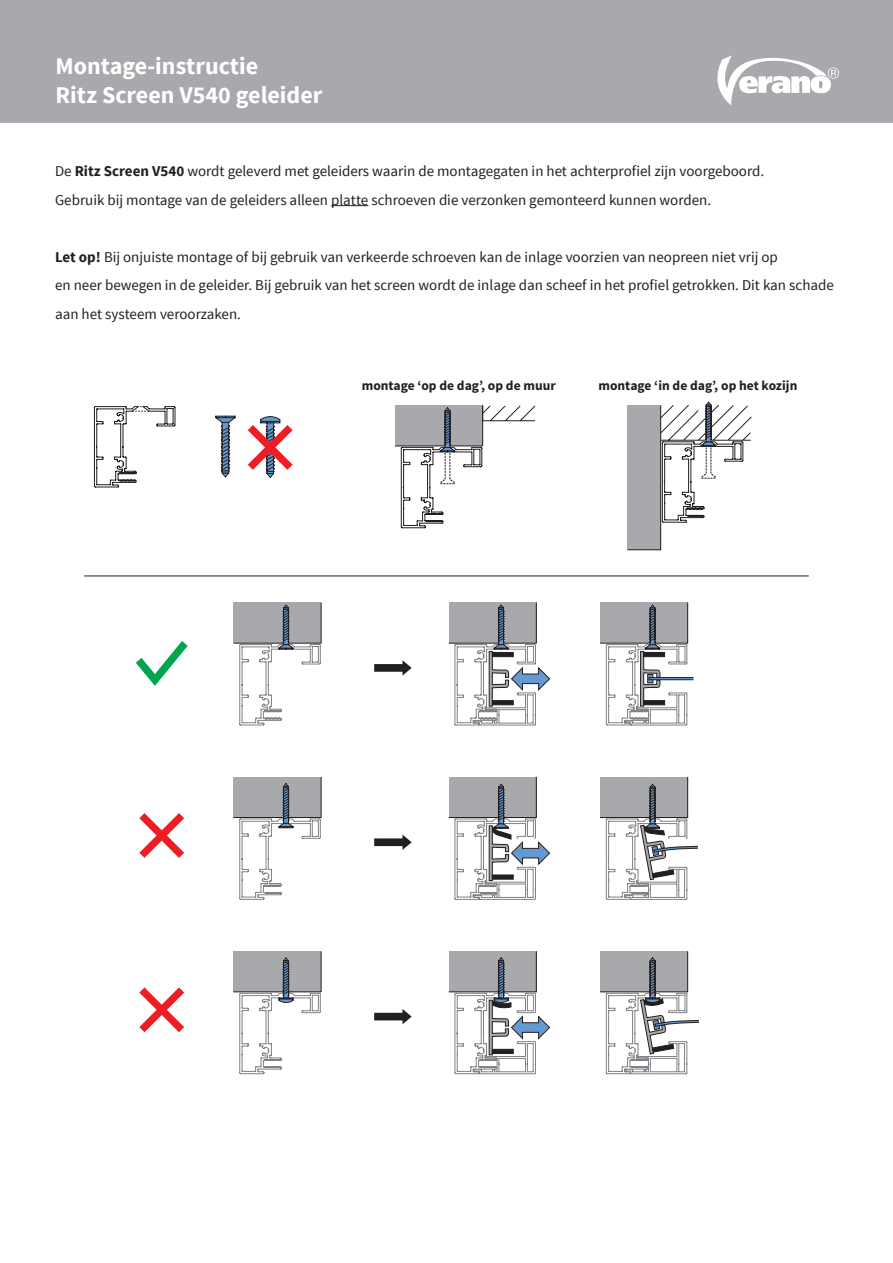
<style>
.page{position:relative;width:893px;height:1263px;background:#fff}
.page>*{position:absolute;margin:0;border:0;box-sizing:border-box;transform-origin:0 0}
.headertekst{font:700 24px "Source Sans Pro";color:#fff}
.bodytekst_wide{font:15px/28.5px "Source Sans Pro";color:#231f20}
.t1{font:700 13.5px "Source Sans Pro";color:#231f20}
.s1{font-weight:700}
</style>
<div class="page">
<div style="left:0;top:0;width:893px;height:123px;background:#a8a9ad"></div>
<svg style="left:717px;top:55px;width:122px;height:50px"></svg>
<svg style="left:215px;top:415px;width:21px;height:63px"></svg>
<svg style="left:248px;top:416px;width:45px;height:62px"></svg>
<svg style="left:139px;top:813px;width:45px;height:45px"></svg>
<svg style="left:139px;top:987px;width:45px;height:45px"></svg>
<svg style="left:136px;top:641px;width:52px;height:45px"></svg>
<svg style="left:233px;top:602px;width:89px;height:124px"></svg>
<svg style="left:395px;top:401px;width:357px;height:149px"></svg>
<svg style="left:448px;top:602px;width:103px;height:124px"></svg>
<svg style="left:449px;top:776px;width:88px;height:6px"></svg>
<svg style="left:454px;top:1003px;width:97px;height:71px"></svg>
<svg style="left:448px;top:782px;width:103px;height:221px"></svg>
<svg style="left:233px;top:777px;width:89px;height:123px"></svg>
<svg style="left:233px;top:951px;width:89px;height:123px"></svg>
<svg style="left:600px;top:776px;width:98px;height:124px"></svg>
<svg style="left:600px;top:951px;width:99px;height:123px"></svg>
<svg style="left:600px;top:602px;width:94px;height:124px"></svg>
<svg style="left:374px;top:660px;width:38px;height:15px"></svg>
<svg style="left:374px;top:834px;width:38px;height:16px"></svg>
<svg style="left:374px;top:1009px;width:38px;height:15px"></svg>
<svg style="left:94px;top:406px;width:82px;height:82px"></svg>
<hr style="left:84px;top:575px;width:725px;height:1px;background:#231f20">
<hr style="left:331px;top:205px;width:37px;height:1px;background:#231f20">
<p class="headertekst" style="left:56px;top:51px;width:204px">Montage-instructie</p>
<p class="headertekst" style="left:56px;top:80px;width:268px">Ritz Screen V540 geleider</p>
<p class="bodytekst_wide" style="left:55px;top:157px;width:711px">De <span class="s1">Ritz Screen V540</span> wordt geleverd met geleiders waarin de montagegaten in het achterprofiel zijn voorgeboord.</p>
<p class="bodytekst_wide" style="left:55px;top:186px;width:658px">Gebruik bij montage van de geleiders alleen platte schroeven die verzonken gemonteerd kunnen worden.</p>
<p class="bodytekst_wide" style="left:55px;top:243px;width:780px"><span class="s1">Let op!</span> Bij onjuiste montage of bij gebruik van verkeerde schroeven kan de inlage voorzien van neopreen niet vrij op<br>en neer bewegen in de geleider. Bij gebruik van het screen wordt de inlage dan scheef in het profiel getrokken. Dit kan schade aan het systeem veroorzaken.</p>
<p class="t1" style="left:362px;top:376px;width:195px">montage ‘op de dag’, op de muur</p>
<p class="t1" style="left:598px;top:376px;width:200px">montage ‘in de dag’, op het kozijn</p>
</div>
